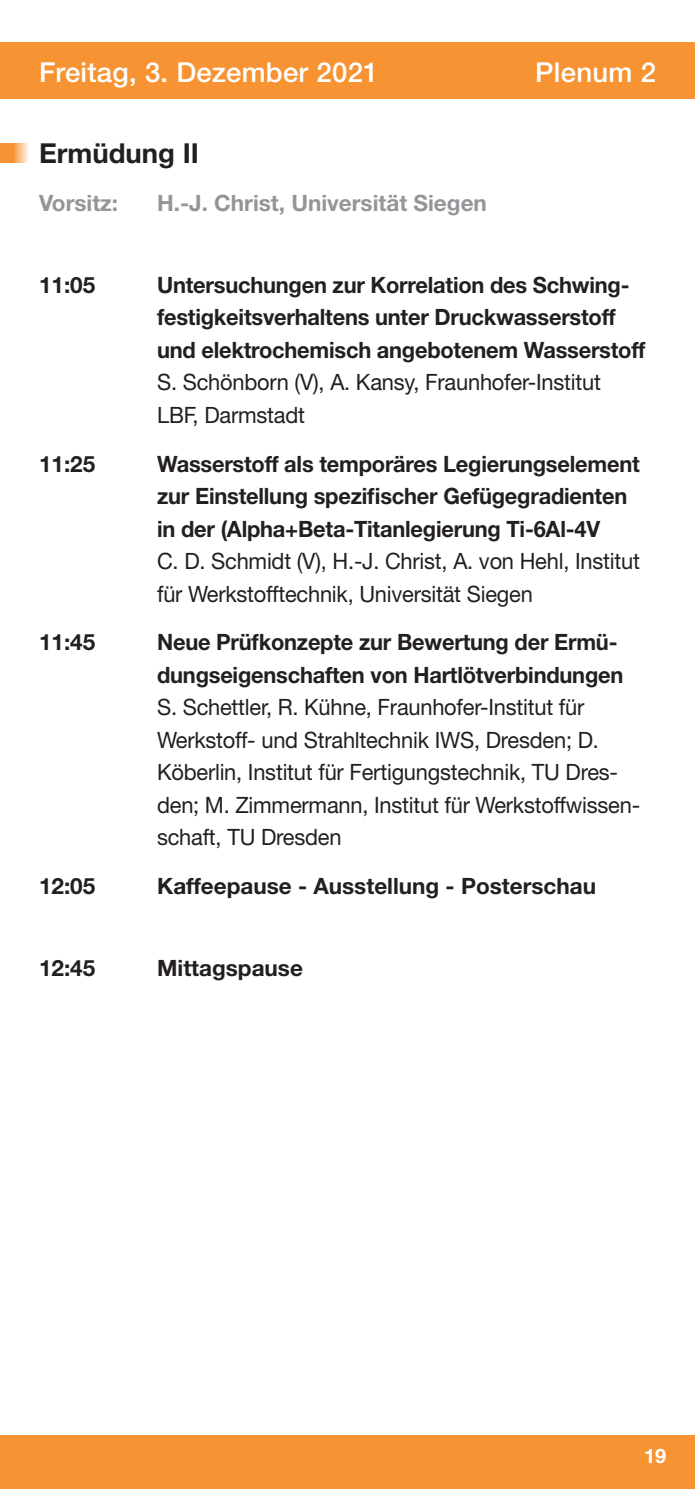
<style>
.page{position:relative;width:695px;height:1489px;background:#fff}
.page>*{position:absolute;margin:0;border:0;box-sizing:border-box;transform-origin:0 0}
.t1{font:500 27.5px "Helvetica Neue";letter-spacing:.01em;color:#fff}
.t2{font:700 27.5px "Helvetica Neue";color:#231f20}
.t3{font:700 22.5px/32.5px "Helvetica Neue";letter-spacing:-.01em;color:#231f20}
.t4{font:22.5px/32.5px "Helvetica Neue";letter-spacing:-.01em;color:#231f20}
.t5{font:700 22.5px "Helvetica Neue";color:#939598}
.t6{font:700 20px "Helvetica Neue";color:#fff}
</style>
<div class="page">
<div style="left:0;top:1434px;width:694px;height:54px;background:#f79332"></div>
<div style="left:0;top:43px;width:694px;height:56px;background:#f79332"></div>
<svg style="left:13px;top:143px;width:15px;height:20px"></svg>
<div style="left:0;top:143px;width:13px;height:19px;background:#f79332"></div>
<p class="t1" style="left:39px;top:55px;width:341px">Freitag, 3. Dezember 2021</p>
<p class="t1" style="left:535px;top:55px;width:122px">Plenum 2</p>
<p class="t2" style="left:39px;top:136px;width:161px">Ermüdung II</p>
<p class="t5" style="left:39px;top:189px;width:81px">Vorsitz:</p>
<p class="t5" style="left:157px;top:189px;width:331px">H.-J. Christ, Universität Siegen</p>
<p class="t3" style="left:39px;top:268px;width:58px">11:05</p>
<p class="t3" style="left:157px;top:268px;width:489px">Untersuchungen zur Korrelation des Schwing&shy;festigkeitsverhaltens unter Druckwasserstoff und elektrochemisch angebotenem Wasserstoff</p>
<p class="t4" style="left:157px;top:365px;width:445px">S. Schönborn (V), A. Kansy, Fraunhofer-Institut<br>LBF, Darmstadt</p>
<p class="t3" style="left:39px;top:446px;width:58px">11:25</p>
<p class="t3" style="left:157px;top:446px;width:484px">Wasserstoff als temporäres Legierungselement zur Einstellung spezifischer Gefügegradienten in der (Alpha+Beta-Titanlegierung Ti-6Al-4V</p>
<p class="t4" style="left:157px;top:544px;width:484px">C. D. Schmidt (V), H.-J. Christ, A. von Hehl, Institut für Werkstofftechnik, Universität Siegen</p>
<p class="t3" style="left:39px;top:625px;width:58px">11:45</p>
<p class="t3" style="left:157px;top:625px;width:468px">Neue Prüfkonzepte zur Bewertung der Ermü&shy;dungseigenschaften von Hartlötverbindungen</p>
<p class="t4" style="left:157px;top:690px;width:484px">S. Schettler, R. Kühne, Fraunhofer-Institut für Werkstoff- und Strahltechnik IWS, Dresden; D.<br>Köberlin, Institut für Fertigungstechnik, TU Dres&shy;den; M. Zimmermann, Institut für Werkstoffwissen&shy;schaft, TU Dresden</p>
<p class="t3" style="left:39px;top:869px;width:58px">12:05</p>
<p class="t3" style="left:157px;top:869px;width:440px">Kaffeepause - Ausstellung - Posterschau</p>
<p class="t3" style="left:39px;top:950px;width:58px">12:45</p>
<p class="t3" style="left:157px;top:950px;width:147px">Mittagspause</p>
<p class="t6" style="left:644px;top:1443px;width:24px">19</p>
</div>
